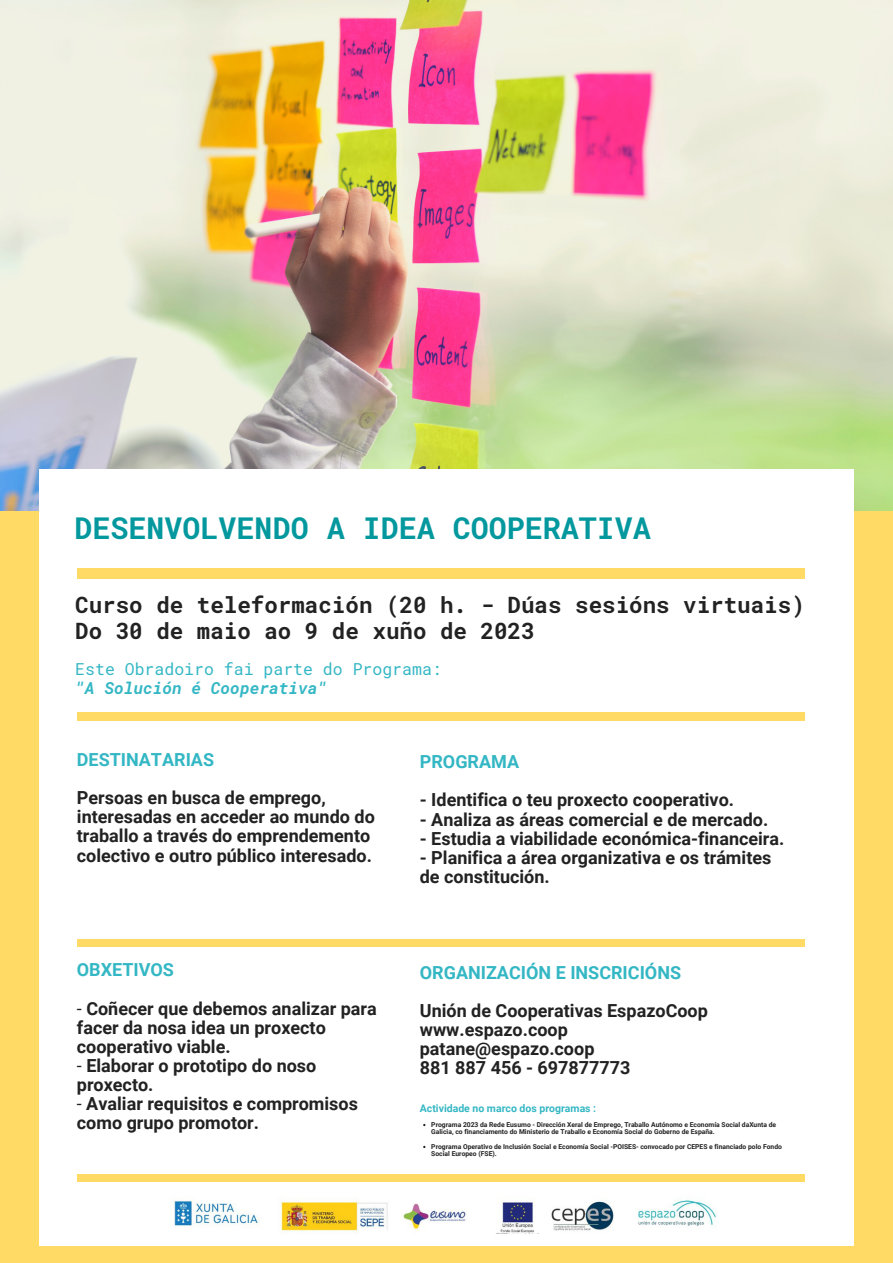
<style>
.page{position:relative;width:893px;height:1263px;background:#ffda65}
.page>*{position:absolute;margin:0;border:0;box-sizing:border-box;transform-origin:0 0}
.t1{font:700 30px "Roboto Mono";color:#03989e}
.t2{font:700 22.5px/25.9px "Roboto Mono";color:#222}
.t3{font:700 18px/19.1px "Roboto";color:#222}
.t4{font:700 18px "Roboto";color:#34b7c4}
.t5{font:16.5px "Roboto Mono";color:#34b7c4}
.t6{font:italic 700 16.5px "Roboto Mono";color:#34b7c4}
.t7{font:700 10.5px "Roboto";color:#34b7c4}
.t8{font:700 6.75px/7.4px "Roboto";color:#222}
.s1{font-weight:400}
</style>
<div class="page">
<img style="left:0;top:0;width:893px;height:510px">
<div style="left:40px;top:469px;width:813px;height:777px;background:#fff"></div>
<div style="left:77px;top:569px;width:727px;height:10px;background:#ffda65"></div>
<div style="left:77px;top:1174px;width:727px;height:8px;background:#ffda65"></div>
<div style="left:77px;top:712px;width:727px;height:9px;background:#ffda65"></div>
<div style="left:77px;top:939px;width:727px;height:8px;background:#ffda65"></div>
<img style="left:173px;top:1200px;width:543px;height:34px">
<h1 class="t1" style="left:74px;top:508px;width:578px">DESENVOLVENDO A IDEA COOPERATIVA</h1>
<p class="t2" style="left:75px;top:591px;width:731px">Curso de teleformación (20 h. - Dúas sesións virtuais)<br>Do 30 de maio ao 9 de xuño de 2023</p>
<p class="t5" style="left:75px;top:658px;width:368px">Este Obradoiro fai parte do Programa:</p>
<p class="t6" style="left:75px;top:677px;width:253px">"A Solución é Cooperativa"</p>
<p class="t4" style="left:77px;top:749px;width:139px">DESTINATARIAS</p>
<p class="t3" style="left:77px;top:788px;width:299px">Persoas en busca de emprego, interesadas en acceder ao mundo do traballo a través do emprendemento colectivo e outro público interesado.</p>
<p class="t4" style="left:77px;top:959px;width:99px">OBXETIVOS</p>
<p class="t3" style="left:77px;top:999px;width:301px"><span class="s1">-</span> Coñecer que debemos analizar para facer da nosa idea un proxecto cooperativo viable.</p>
<p class="t3" style="left:77px;top:1056px;width:241px"><span class="s1">-</span> Elaborar o prototipo do noso proxecto.</p>
<p class="t3" style="left:77px;top:1094px;width:283px"><span class="s1">-</span> Avaliar requisitos e compromisos como grupo promotor.</p>
<p class="t4" style="left:420px;top:751px;width:101px">PROGRAMA</p>
<p class="t3" style="left:420px;top:791px;width:316px">- Identifica o teu proxecto cooperativo.</p>
<p class="t3" style="left:420px;top:810px;width:350px">- Analiza as áreas comercial e de mercado.</p>
<p class="t3" style="left:420px;top:829px;width:366px">- Estudia a viabilidade económica-financeira.</p>
<p class="t3" style="left:420px;top:848px;width:353px">- Planifica a área organizativa e os trámites de constitución.</p>
<p class="t4" style="left:420px;top:962px;width:263px">ORGANIZACIÓN E INSCRICIÓNS</p>
<p class="t3" style="left:420px;top:1001px;width:290px">Unión de Cooperativas EspazoCoop www.espazo.coop patane@espazo.coop<br>881 887 456 - 697877773</p>
<p class="t7" style="left:420px;top:1102px;width:178px">Actividade no marco dos programas :</p>
<p class="t8" style="left:431px;top:1121px;width:346px">Programa 2023 da Rede Eusumo - Dirección Xeral de Emprego, Traballo Autónomo e Economía Social daXunta de<br>Galicia, co financiamento do Ministerio de Traballo e Economía Social do Goberno de España.</p>
<p class="t8" style="left:431px;top:1142px;width:352px">Programa Operativo de Inclusión Social e Economía Social -POISES- convocado por CEPES e financiado polo Fondo<br>Social Europeo (FSE).</p>
</div>
